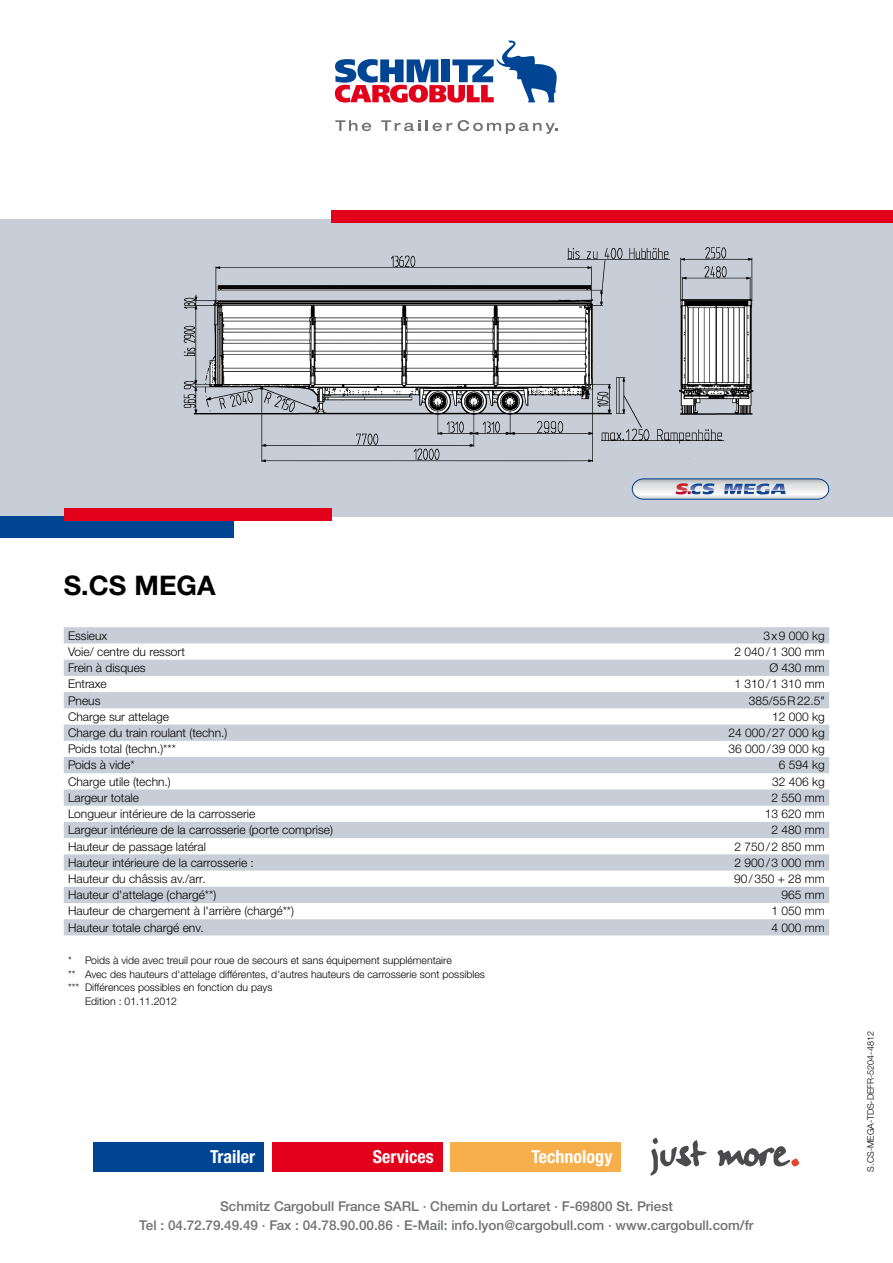
<style>
.page{position:relative;width:893px;height:1263px;background:#fff}
.page>*{position:absolute;margin:0;border:0;box-sizing:border-box;transform-origin:0 0}
.t1{font:700 27px "Helvetica Neue LTW1 G";color:#000}
.t2{font:700 condensed 18px "Helvetica Neue LT Pro";color:#fff}
.t3{font:500 13.5px/19.5px "Helvetica Neue LTW1 G";color:#707172;text-align:center}
.t4{font:300 12px "Helvetica Neue LTW1 G";color:#000}
.t5{font:300 10.5px "Helvetica Neue LTW1 G";color:#000}
.t6{font:300 9px "Helvetica Neue LTW1 G";color:#000}
</style>
<div class="page">
<svg style="left:335px;top:41px;width:222px;height:62px"></svg>
<svg style="left:335px;top:120px;width:36px;height:11px"></svg>
<svg style="left:381px;top:120px;width:39px;height:11px"></svg>
<svg style="left:426px;top:120px;width:26px;height:11px"></svg>
<svg style="left:458px;top:120px;width:100px;height:14px"></svg>
<div style="left:0;top:219px;width:893px;height:298px;background:#c7ced7"></div>
<div style="left:0;top:517px;width:234px;height:21px;background:#004494"></div>
<div style="left:64px;top:508px;width:268px;height:13px;background:#e2001a"></div>
<div style="left:332px;top:210px;width:561px;height:13px;background:#e2001a"></div>
<div style="left:94px;top:1142px;width:170px;height:29px;background:#004494"></div>
<div style="left:272px;top:1142px;width:170px;height:29px;background:#e2001a"></div>
<div style="left:451px;top:1142px;width:170px;height:29px;background:#f7af4c"></div>
<svg style="left:651px;top:1137px;width:148px;height:39px"></svg>
<svg style="left:631px;top:478px;width:199px;height:22px"></svg>
<img style="left:183px;top:247px;width:571px;height:216px">
<svg style="left:64px;top:627px;width:765px;height:308px;fill:#cbd2da"></svg>
<h1 class="t1" style="left:64px;top:569px;width:153px">S.CS MEGA</h1>
<p class="t4" style="left:68px;top:628px;width:41px">Essieux</p>
<p class="t4" style="left:763px;top:628px;width:63px">3x9 000 kg</p>
<p class="t4" style="left:68px;top:644px;width:118px">Voie/ centre du ressort</p>
<p class="t4" style="left:735px;top:644px;width:92px">2 040/1 300 mm</p>
<p class="t4" style="left:68px;top:660px;width:79px">Frein à disques</p>
<p class="t4" style="left:769px;top:660px;width:57px">Ø 430 mm</p>
<p class="t4" style="left:68px;top:677px;width:40px">Entraxe</p>
<p class="t4" style="left:735px;top:677px;width:92px">1 310/1 310 mm</p>
<p class="t4" style="left:68px;top:693px;width:34px">Pneus</p>
<p class="t4" style="left:749px;top:693px;width:78px">385/55R22.5"</p>
<p class="t4" style="left:68px;top:709px;width:103px">Charge sur attelage</p>
<p class="t4" style="left:772px;top:709px;width:54px">12 000 kg</p>
<p class="t4" style="left:68px;top:725px;width:161px">Charge du train roulant (techn.)</p>
<p class="t4" style="left:728px;top:725px;width:98px">24 000/27 000 kg</p>
<p class="t4" style="left:68px;top:742px;width:109px">Poids total (techn.)***</p>
<p class="t4" style="left:728px;top:742px;width:98px">36 000/39 000 kg</p>
<p class="t4" style="left:68px;top:758px;width:68px">Poids à vide*</p>
<p class="t4" style="left:779px;top:758px;width:48px">6 594 kg</p>
<p class="t4" style="left:68px;top:774px;width:104px">Charge utile (techn.)</p>
<p class="t4" style="left:772px;top:774px;width:54px">32 406 kg</p>
<p class="t4" style="left:68px;top:790px;width:73px">Largeur totale</p>
<p class="t4" style="left:772px;top:790px;width:55px">2 550 mm</p>
<p class="t4" style="left:68px;top:806px;width:189px">Longueur intérieure de la carrosserie</p>
<p class="t4" style="left:765px;top:806px;width:62px">13 620 mm</p>
<p class="t4" style="left:68px;top:823px;width:266px">Largeur intérieure de la carrosserie (porte comprise)</p>
<p class="t4" style="left:772px;top:823px;width:55px">2 480 mm</p>
<p class="t4" style="left:68px;top:839px;width:139px">Hauteur de passage latéral</p>
<p class="t4" style="left:735px;top:839px;width:92px">2 750/2 850 mm</p>
<p class="t4" style="left:68px;top:855px;width:187px">Hauteur intérieure de la carrosserie :</p>
<p class="t4" style="left:735px;top:855px;width:92px">2 900/3 000 mm</p>
<p class="t4" style="left:68px;top:871px;width:139px">Hauteur du châssis av./arr.</p>
<p class="t4" style="left:734px;top:871px;width:92px">90/350 + 28 mm</p>
<p class="t4" style="left:68px;top:888px;width:150px">Hauteur d'attelage (chargé**)</p>
<p class="t4" style="left:782px;top:888px;width:45px">965 mm</p>
<p class="t4" style="left:68px;top:904px;width:227px">Hauteur de chargement à l'arrière (chargé**)</p>
<p class="t4" style="left:772px;top:904px;width:55px">1 050 mm</p>
<p class="t4" style="left:68px;top:920px;width:137px">Hauteur totale chargé env.</p>
<p class="t4" style="left:772px;top:920px;width:55px">4 000 mm</p>
<p class="t5" style="left:68px;top:954px;width:385px">* Poids à vide avec treuil pour roue de secours et sans équipement supplémentaire</p>
<p class="t5" style="left:68px;top:967px;width:418px">** Avec des hauteurs d'attelage différentes, d'autres hauteurs de carrosserie sont possibles</p>
<p class="t5" style="left:68px;top:981px;width:206px">*** Différences possibles en fonction du pays</p>
<p class="t5" style="left:85px;top:994px;width:94px">Edition : 01.11.2012</p>
<h2 class="t2" style="left:210px;top:1146px;width:46px">Trailer</h2>
<h2 class="t2" style="left:373px;top:1146px;width:62px">Services</h2>
<h2 class="t2" style="left:532px;top:1146px;width:82px">Technology</h2>
<p class="t3" style="left:139px;top:1196px;width:616px">Schmitz Cargobull France SARL · Chemin du Lortaret · F-69800 St. Priest<br>Tel : 04.72.79.49.49 · Fax : 04.78.90.00.86 · E-Mail: info.lyon@cargobull.com · www.cargobull.com/fr</p>
<p class="t6" style="left:865px;top:1171px;width:142px;rotate:-90deg">S.CS-MEGA-TDS-DEFR-5204-4812</p>
</div>
